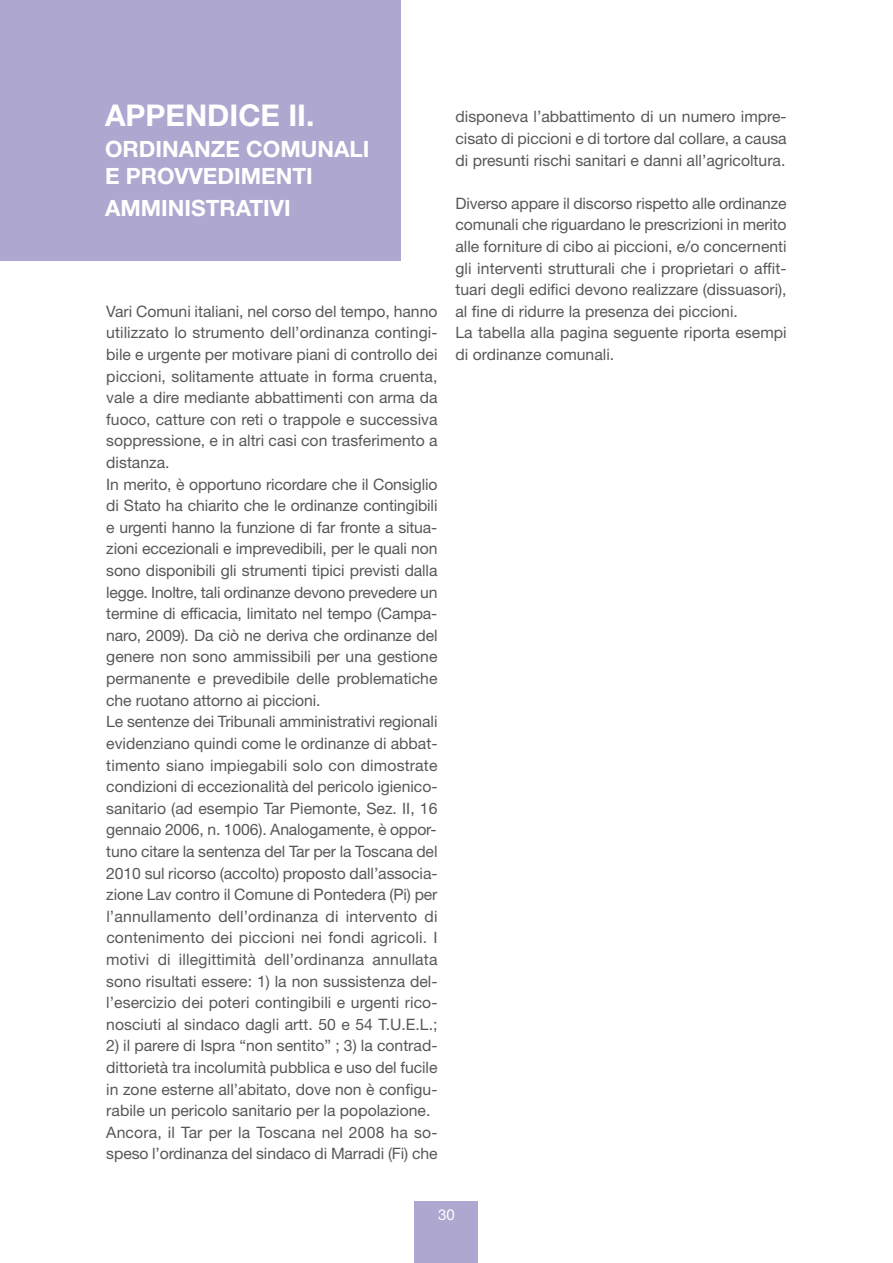
<style>
.page{position:relative;width:893px;height:1263px;background:#fff}
.page>*{position:absolute;margin:0;border:0;box-sizing:border-box;transform-origin:0 0}
.t1{font:700 30px "Helvetica Neue LT Std";color:#fff}
.t2{font:700 22.5px/27px "Helvetica Neue LT Std";color:#fff}
.t3{font:15.75px/21.6px "Helvetica Neue LT Std";color:#57585a}
.t4{font:15px "Helvetica Neue LT Std";color:#fff}
</style>
<div class="page">
<div style="left:415px;top:1201px;width:63px;height:62px;background:#aea7cf"></div>
<div style="left:0;top:0;width:401px;height:260px;background:#aea7cf"></div>
<h1 class="t1" style="left:105px;top:105px;width:211px">APPENDICE II.</h1>
<h2 class="t2" style="left:105px;top:138px;width:266px">ORDINANZE COMUNALI<br>E PROVVEDIMENTI</h2>
<h2 class="t2" style="left:105px;top:197px;width:187px">AMMINISTRATIVI</h2>
<p class="t3" style="left:106px;top:302px;width:333px">Vari Comuni italiani, nel corso del tempo, hanno utilizzato lo strumento dell’ordinanza contingi&shy;bile e urgente per motivare piani di controllo dei piccioni, solitamente attuate in forma cruenta, vale a dire mediante abbattimenti con arma da fuoco, catture con reti o trappole e successiva soppressione, e in altri casi con trasferimento a distanza.<br>In merito, è opportuno ricordare che il Consiglio di Stato ha chiarito che le ordinanze contingibili e urgenti hanno la funzione di far fronte a situa&shy;zioni eccezionali e imprevedibili, per le quali non sono disponibili gli strumenti tipici previsti dalla legge. Inoltre, tali ordinanze devono prevedere un termine di efficacia, limitato nel tempo (Campa&shy;naro, 2009). Da ciò ne deriva che ordinanze del genere non sono ammissibili per una gestione permanente e prevedibile delle problematiche che ruotano attorno ai piccioni.<br>Le sentenze dei Tribunali amministrativi regionali evidenziano quindi come le ordinanze di abbat&shy;timento siano impiegabili solo con dimostrate condizioni di eccezionalità del pericolo igienico&shy;sanitario (ad esempio Tar Piemonte, Sez. II, 16 gennaio 2006, n. 1006). Analogamente, è oppor&shy;tuno citare la sentenza del Tar per la Toscana del 2010 sul ricorso (accolto) proposto dall’associa&shy;zione Lav contro il Comune di Pontedera (Pi) per l’annullamento dell’ordinanza di intervento di contenimento dei piccioni nei fondi agricoli. I motivi di illegittimità dell’ordinanza annullata sono risultati essere: 1) la non sussistenza del&shy;l’esercizio dei poteri contingibili e urgenti rico&shy;nosciuti al sindaco dagli artt. 50 e 54 T.U.E.L.;</p>
<p class="t3" style="left:106px;top:1036px;width:333px">2) il parere di Ispra “non sentito” ; 3) la contrad&shy;dittorietà tra incolumità pubblica e uso del fucile in zone esterne all’abitato, dove non è configu&shy;rabile un pericolo sanitario per la popolazione.<br>Ancora, il Tar per la Toscana nel 2008 ha so&shy;speso l’ordinanza del sindaco di Marradi (Fi) che</p>
<p class="t3" style="left:455px;top:108px;width:333px;text-align:justify">disponeva l’abbattimento di un numero impre&shy;cisato di piccioni e di tortore dal collare, a causa di presunti rischi sanitari e danni all’agricoltura.</p>
<p class="t3" style="left:455px;top:194px;width:333px">Diverso appare il discorso rispetto alle ordinanze comunali che riguardano le prescrizioni in merito alle forniture di cibo ai piccioni, e/o concernenti gli interventi strutturali che i proprietari o affit&shy;tuari degli edifici devono realizzare (dissuasori), al fine di ridurre la presenza dei piccioni.<br>La tabella alla pagina seguente riporta esempi di ordinanze comunali.</p>
<p class="t4" style="left:438px;top:1209px;width:18px">30</p>
</div>
